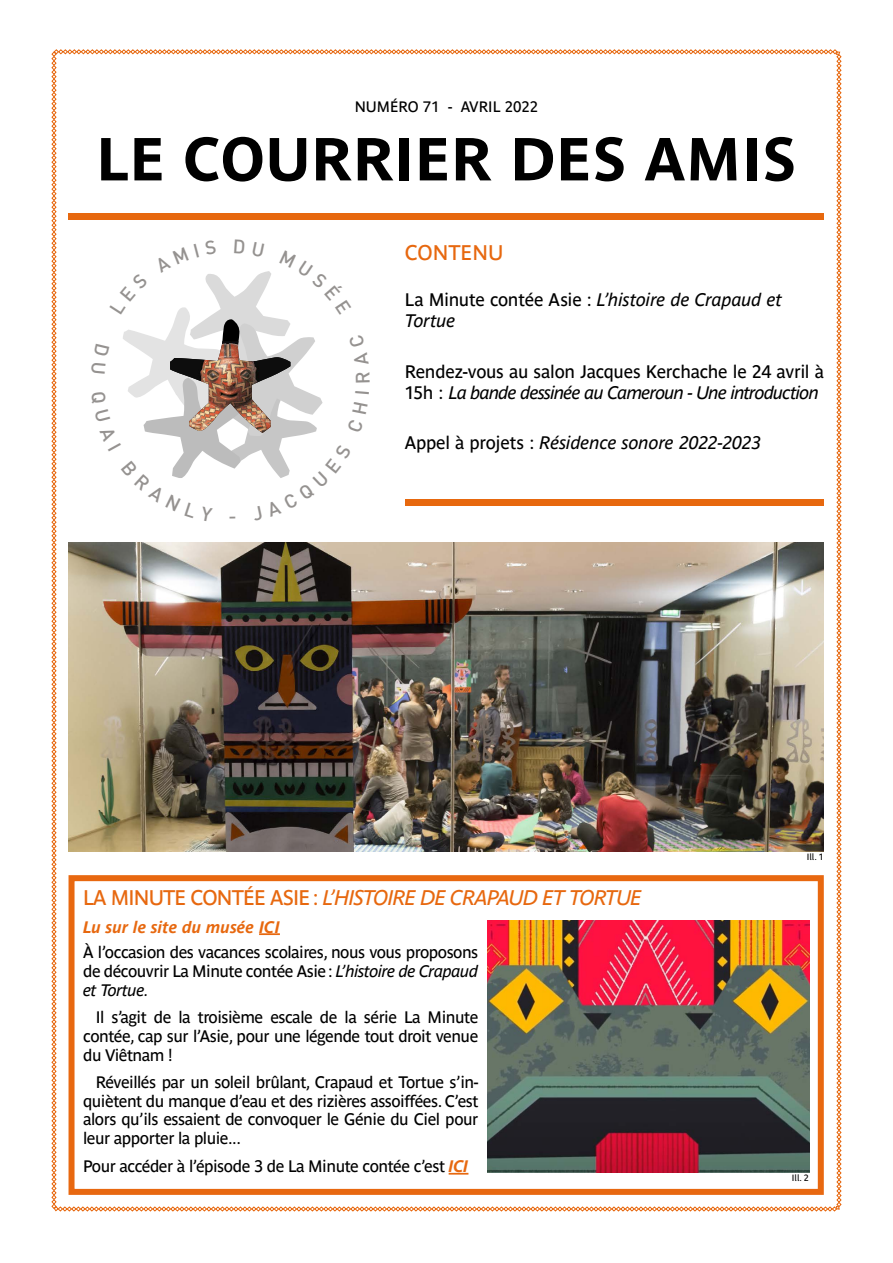
<style>
.page{position:relative;width:893px;height:1263px;background:#fff}
.page>*{position:absolute;margin:0;border:0;box-sizing:border-box;transform-origin:0 0}
.t1{font:700 60px "Parisine Std";letter-spacing:.01em;color:#000}
.t2{font:italic 21px "Parisine Std";letter-spacing:-.04em;color:#e7680f}
.t3{font:21px "Parisine Std";color:#e7680f}
.t4{font:18px/21px "Parisine Std";letter-spacing:-.015em;color:#000}
.t5{font:italic 18px/21px "Parisine Std";letter-spacing:-.015em;color:#000}
.t6{font:16.5px/18.8px "Parisine Std";letter-spacing:-.03em;color:#000;text-align:justify}
.t7{font:italic 700 16.5px "Parisine Std";color:#e7680f}
.t8{font:15px "Parisine Std";color:#000}
.t9{font:9px "Parisine Plus Std";color:#000}
.s1{font-style:normal}
.s2{font-style:italic}
.s3{font-weight:700;font-style:italic;color:#e7680f}
</style>
<div class="page">
<img style="left:51px;top:49px;width:790px;height:1162px">
<p class="t8" style="left:355px;top:98px;width:185px">NUMÉRO 71 - AVRIL 2022</p>
<h1 class="t1" style="left:96px;top:124px;width:701px">LE COURRIER DES AMIS</h1>
<p class="t3" style="left:405px;top:241px;width:100px">CONTENU</p>
<p class="t5" style="left:405px;top:289px;width:379px"><span class="s1">La Minute contée Asie :</span> L’histoire de Crapaud et<br>Tortue</p>
<p class="t4" style="left:405px;top:361px;width:421px">Rendez-vous au salon Jacques Kerchache le 24 avril à<br>15h : <span class="s2">La bande dessinée au Cameroun - Une introduction</span></p>
<p class="t5" style="left:405px;top:432px;width:358px"><span class="s1">Appel à projets :</span> Résidence sonore 2022-2023</p>
<p class="t2" style="left:83px;top:886px;width:560px"><span class="s1">LA MINUTE CONTÉE ASIE :</span> L’HISTOIRE DE CRAPAUD ET TORTUE</p>
<p class="t6" style="left:83px;top:943px;width:397px">À l’occasion des vacances scolaires, nous vous proposons de découvrir La Minute contée Asie : <span class="s2">L’histoire de Crapaud et Tortue.</span></p>
<p class="t6" style="left:83px;top:1008px;width:397px;text-indent:13px">Il s’agit de la troisième escale de la série La Minute contée, cap sur l’Asie, pour une légende tout droit venue du Viêtnam !</p>
<p class="t6" style="left:83px;top:1073px;width:397px;text-indent:13px">Réveillés par un soleil brûlant, Crapaud et Tortue s’in&shy;quiètent du manque d’eau et des rizières assoiffées. C’est alors qu’ils essaient de convoquer le Génie du Ciel pour leur apporter la pluie...</p>
<p class="t6" style="left:83px;top:1157px;width:387px">Pour accéder à l’épisode 3 de La Minute contée c’est <span class="s3">ICI</span></p>
<p class="t7" style="left:83px;top:917px;width:198px">Lu sur le site du musée ICI</p>
<p class="t9" style="left:807px;top:852px;width:19px">Ill. 1</p>
<p class="t9" style="left:792px;top:1173px;width:19px">Ill. 2</p>
</div>
